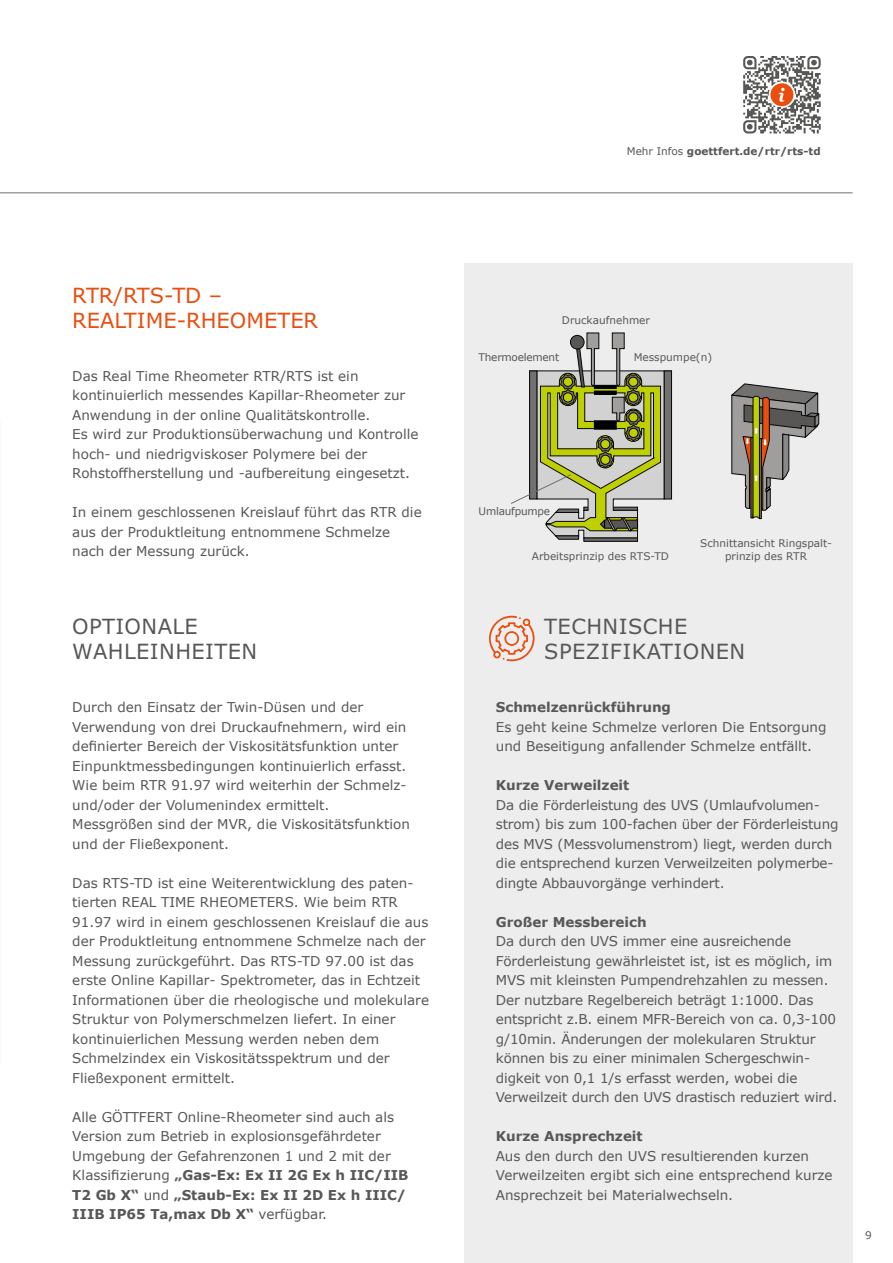
<style>
.page{position:relative;width:893px;height:1263px;background:#fff}
.page>*{position:absolute;margin:0;border:0;box-sizing:border-box;transform-origin:0 0}
.t1{font:21px/25.2px "Verdana Pro";letter-spacing:.02em;color:#575756}
.t2{font:21px/25.2px "Verdana Pro";color:#e94e0f}
.t3{font:13.5px/19.5px "Verdana";color:#575756}
.t4{font:700 13.5px "Verdana";color:#575756}
.t5{font:10.5px "Verdana";color:#575756}
.t6{font:700 10.5px "Verdana";color:#575756}
.t7{font:10.5px "Verdana";letter-spacing:-.02em;color:#575756}
.s1{font-weight:400}
.s2{font-weight:700}
</style>
<div class="page">
<svg style="left:743px;top:56px;width:78px;height:77px"></svg>
<div style="left:464px;top:264px;width:389px;height:999px;background:#ededed"></div>
<svg style="left:731px;top:384px;width:88px;height:135px"></svg>
<div style="left:664px;top:371px;width:7px;height:128px;background:#737070"></div>
<div style="left:664px;top:371px;width:8px;height:128px;border:1px solid #070707"></div>
<svg style="left:511px;top:333px;width:153px;height:206px"></svg>
<svg style="left:489px;top:616px;width:45px;height:45px"></svg>
<hr style="left:0;top:192px;width:853px;height:1px;background:#706f6f">
<p class="t6" style="left:627px;top:143px;width:195px"><span class="s1">Mehr Infos</span> goettfert.de/rtr/rts-td</p>
<h1 class="t2" style="left:72px;top:283px;width:247px">RTR/RTS-TD –<br>REALTIME-RHEOMETER</h1>
<p class="t3" style="left:72px;top:366px;width:348px">Das Real Time Rheometer RTR/RTS ist ein kontinuierlich messendes Kapillar-Rheometer zur Anwendung in der online Qualitätskontrolle.<br>Es wird zur Produktionsüberwachung und Kontrolle hoch- und niedrigviskoser Polymere bei der Rohstoffherstellung und -aufbereitung eingesetzt.</p>
<p class="t3" style="left:72px;top:502px;width:351px">In einem geschlossenen Kreislauf führt das RTR die aus der Produktleitung entnommene Schmelze nach der Messung zurück.</p>
<h1 class="t1" style="left:72px;top:614px;width:186px">OPTIONALE<br>WAHLEINHEITEN</h1>
<p class="t3" style="left:72px;top:697px;width:339px">Durch den Einsatz der Twin-Düsen und der Verwendung von drei Druckaufnehmern, wird ein definierter Bereich der Viskositätsfunktion unter Einpunktmessbedingungen kontinuierlich erfasst.<br>Wie beim RTR 91.97 wird weiterhin der Schmelz&shy;und/oder der Volumenindex ermittelt.<br>Messgrößen sind der MVR, die Viskositätsfunktion und der Fließexponent.</p>
<p class="t3" style="left:72px;top:873px;width:358px">Das RTS-TD ist eine Weiterentwicklung des paten&shy;tierten REAL TIME RHEOMETERS. Wie beim RTR 91.97 wird in einem geschlossenen Kreislauf die aus der Produktleitung entnommene Schmelze nach der Messung zurückgeführt. Das RTS-TD 97.00 ist das erste Online Kapillar- Spektrometer, das in Echtzeit Informationen über die rheologische und molekulare Struktur von Polymerschmelzen liefert. In einer kontinuierlichen Messung werden neben dem Schmelzindex ein Viskositätsspektrum und der Fließexponent ermittelt.</p>
<p class="t3" style="left:72px;top:1107px;width:338px">Alle GÖTTFERT Online-Rheometer sind auch als Version zum Betrieb in explosionsgefährdeter Umgebung der Gefahrenzonen 1 und 2 mit der Klassifizierung <span class="s2">„Gas-Ex: Ex II 2G Ex h IIC/IIB T2 Gb X“</span> und <span class="s2">„Staub-Ex: Ex II 2D Ex h IIIC/ IIIB IP65 Ta,max Db X“</span> verfügbar.</p>
<p class="t5" style="left:562px;top:313px;width:90px">Druckaufnehmer</p>
<p class="t7" style="left:479px;top:350px;width:82px">Thermoelement</p>
<p class="t5" style="left:634px;top:350px;width:80px">Messpumpe(n)</p>
<p class="t7" style="left:479px;top:504px;width:73px">Umlaufpumpe</p>
<p class="t5" style="left:700px;top:536px;width:133px">Schnittansicht Ringspalt-</p>
<p class="t5" style="left:532px;top:549px;width:139px">Arbeitsprinzip des RTS-TD</p>
<p class="t5" style="left:725px;top:549px;width:83px">prinzip des RTR</p>
<h1 class="t1" style="left:544px;top:614px;width:202px">TECHNISCHE<br>SPEZIFIKATIONEN</h1>
<p class="t4" style="left:496px;top:698px;width:177px">Schmelzenrückführung</p>
<p class="t3" style="left:496px;top:717px;width:332px">Es geht keine Schmelze verloren Die Entsorgung und Beseitigung anfallender Schmelze entfällt.</p>
<p class="t4" style="left:496px;top:776px;width:135px">Kurze Verweilzeit</p>
<p class="t3" style="left:496px;top:795px;width:344px">Da die Förderleistung des UVS (Umlaufvolumen&shy;strom) bis zum 100-fachen über der Förderleistung des MVS (Messvolumenstrom) liegt, werden durch die entsprechend kurzen Verweilzeiten polymerbe&shy;dingte Abbauvorgänge verhindert.</p>
<p class="t4" style="left:496px;top:912px;width:152px">Großer Messbereich</p>
<p class="t3" style="left:496px;top:931px;width:343px">Da durch den UVS immer eine ausreichende Förderleistung gewährleistet ist, ist es möglich, im MVS mit kleinsten Pumpendrehzahlen zu messen.<br>Der nutzbare Regelbereich beträgt 1:1000. Das entspricht z.B. einem MFR-Bereich von ca. 0,3-100 g/10min. Änderungen der molekularen Struktur können bis zu einer minimalen Schergeschwin&shy;digkeit von 0,1 1/s erfasst werden, wobei die Verweilzeit durch den UVS drastisch reduziert wird.</p>
<p class="t4" style="left:496px;top:1127px;width:148px">Kurze Ansprechzeit</p>
<p class="t3" style="left:496px;top:1146px;width:338px">Aus den durch den UVS resultierenden kurzen<br>Verweilzeiten ergibt sich eine entsprechend kurze<br>Ansprechzeit bei Materialwechseln.</p>
<p class="t5" style="left:865px;top:1228px;width:8px">9</p>
</div>
